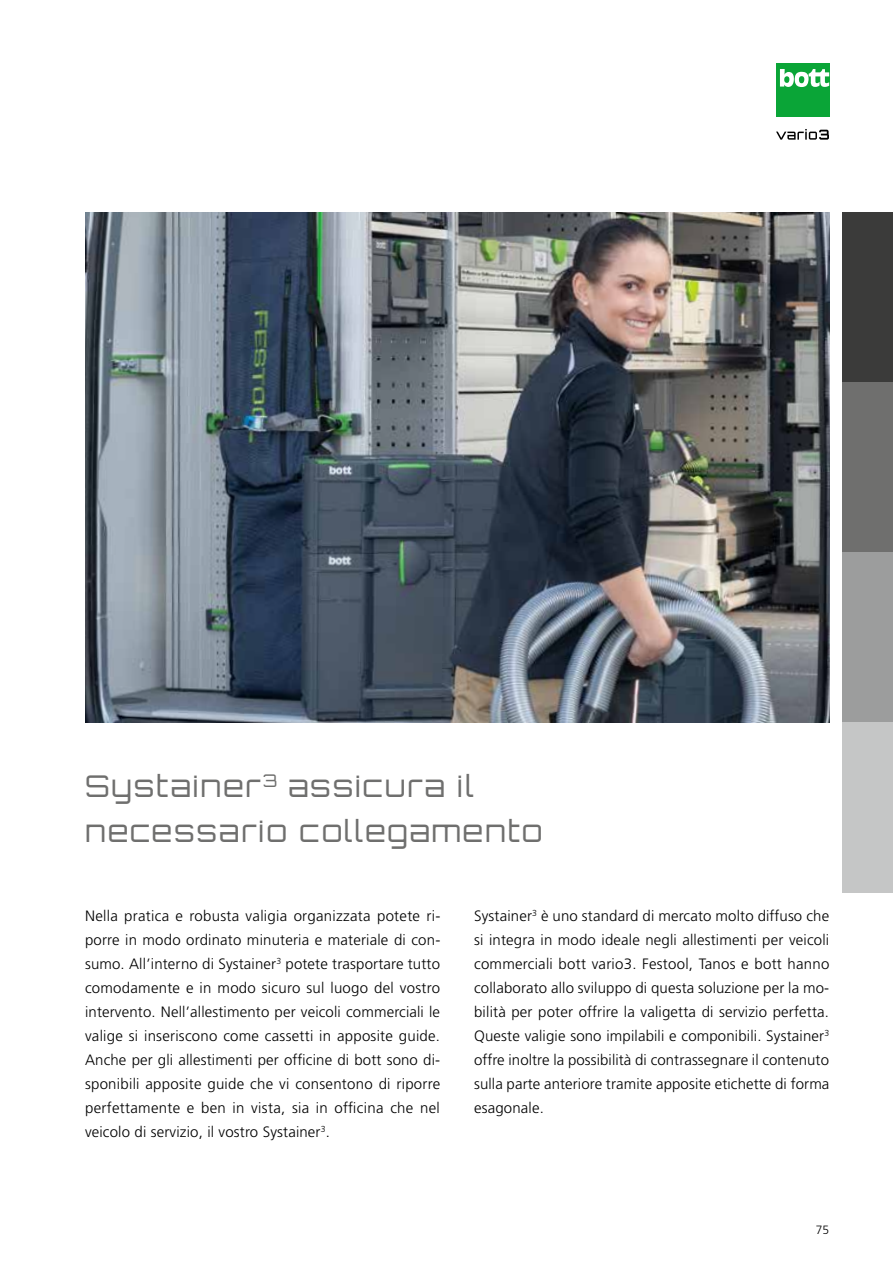
<style>
.page{position:relative;width:893px;height:1263px;background:#fff}
.page>*{position:absolute;margin:0;border:0;box-sizing:border-box;transform-origin:0 0}
.t1{font:300 30px/45px "Orbitron CE";letter-spacing:.06em;color:#6f6f6e}
.t2{font:300 15px/24px "Frutiger LT Pro";letter-spacing:.01em;color:#000;text-align:justify}
.t3{font:300 12px "Frutiger LT Pro";color:#000}
</style>
<div class="page">
<div style="left:776px;top:64px;width:53px;height:53px;background:#0aa537"></div>
<svg style="left:780px;top:69px;width:49px;height:18px"></svg>
<svg style="left:776px;top:129px;width:53px;height:11px"></svg>
<div style="left:842px;top:213px;width:51px;height:170px;background:#3b3b3a"></div>
<div style="left:842px;top:383px;width:51px;height:170px;background:#6f6f6e"></div>
<div style="left:842px;top:553px;width:51px;height:170px;background:#9c9d9d"></div>
<div style="left:842px;top:723px;width:51px;height:170px;background:#c5c6c6"></div>
<img style="left:85px;top:213px;width:744px;height:510px">
<h1 class="t1" style="left:85px;top:764px;width:459px">Systainer<sup>3</sup> assicura il necessario collegamento</h1>
<p class="t2" style="left:85px;top:904px;width:357px">Nella pratica e robusta valigia organizzata potete ri&shy;porre in modo ordinato minuteria e materiale di con&shy;sumo. All’interno di Systainer<sup>3</sup> potete trasportare tutto comodamente e in modo sicuro sul luogo del vostro intervento. Nell’allestimento per veicoli commerciali le valige si inseriscono come cassetti in apposite guide.<br>Anche per gli allestimenti per officine di bott sono di&shy;sponibili apposite guide che vi consentono di riporre perfettamente e ben in vista, sia in officina che nel veicolo di servizio, il vostro Systainer<sup>3</sup>.</p>
<p class="t2" style="left:474px;top:904px;width:357px">Systainer<sup>3</sup> è uno standard di mercato molto diffuso che si integra in modo ideale negli allestimenti per veicoli commerciali bott vario3. Festool, Tanos e bott hanno collaborato allo sviluppo di questa soluzione per la mo&shy;bilità per poter offrire la valigetta di servizio perfetta.<br>Queste valigie sono impilabili e componibili. Systainer<sup>3 </sup>offre inoltre la possibilità di contrassegnare il contenuto sulla parte anteriore tramite apposite etichette di forma esagonale.</p>
<p class="t3" style="left:816px;top:1222px;width:15px">75</p>
</div>
